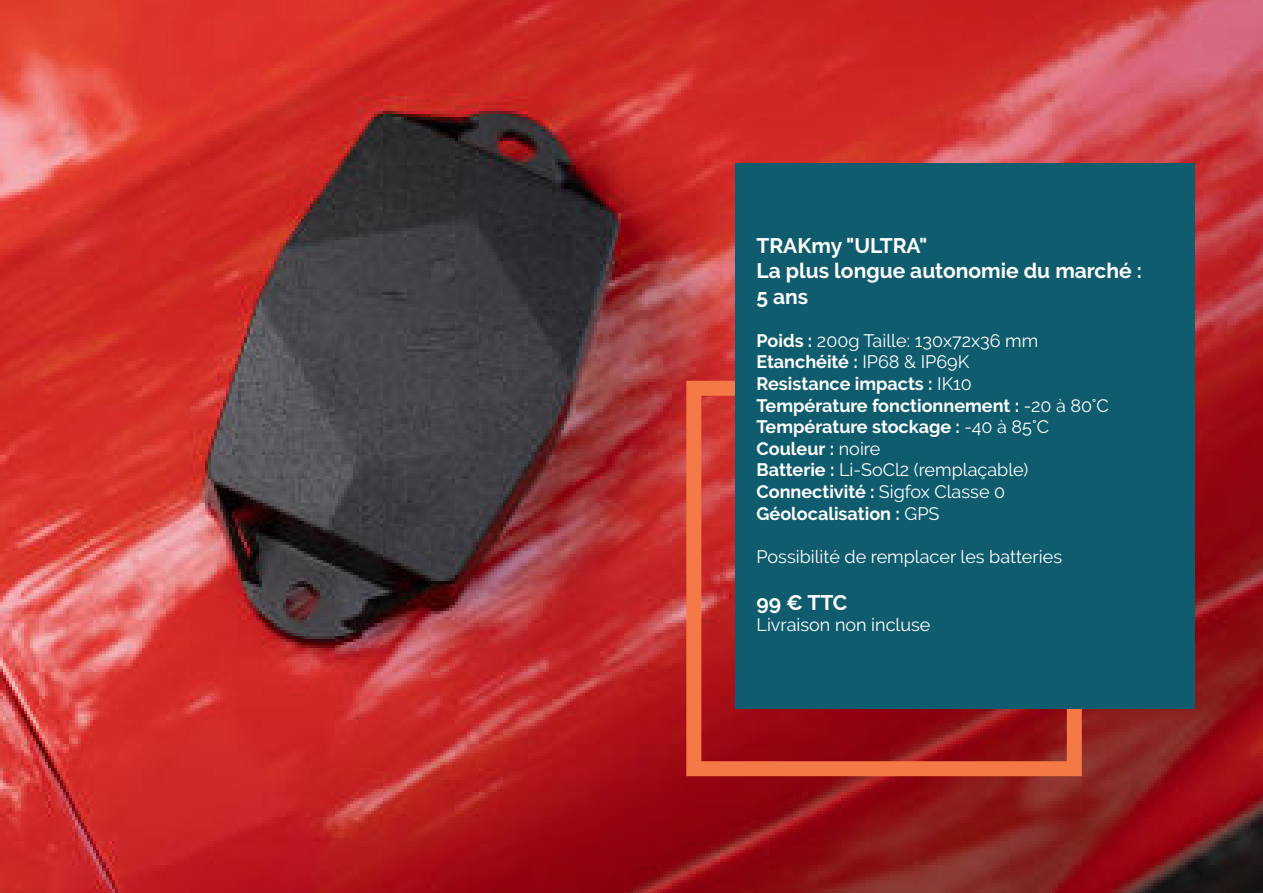
<style>
.page{position:relative;width:1263px;height:893px;background:#fff}
.page>*{position:absolute;margin:0;border:0;box-sizing:border-box;transform-origin:0 0}
.t1{font:700 21px/25.2px "Raleway";color:#fff}
.t2{font:700 18px/21.6px "Raleway";color:#fff}
.t3{font:18px "Raleway";color:#fff}
.s1{font-weight:400}
</style>
<div class="page">
<img style="left:0;top:0;width:1263px;height:893px">
<div style="left:686px;top:381px;width:396px;height:395px;border:15px solid #f47947"></div>
<div style="left:735px;top:163px;width:459px;height:546px;background:#0f5c6e"></div>
<p class="t1" style="left:756px;top:235px;width:387px">TRAKmy "ULTRA"<br>La plus longue autonomie du marché :<br>5 ans</p>
<p class="t2" style="left:756px;top:330px;width:354px">Poids : <span class="s1">200g Taille: 130x72x36 mm<br></span>Etanchéité : <span class="s1">IP68 &amp; IP69K<br></span>Resistance impacts : <span class="s1">IK10<br></span>Température fonctionnement : <span class="s1">-20 à 80°C<br></span>Température stockage : <span class="s1">-40 à 85°C<br></span>Couleur : <span class="s1">noire<br></span>Batterie : <span class="s1">Li-SoCl2 (remplaçable)<br></span>Connectivité : <span class="s1">Sigfox Classe 0<br></span>Géolocalisation : <span class="s1">GPS</span></p>
<p class="t3" style="left:756px;top:546px;width:307px">Possibilité de remplacer les batteries</p>
<p class="t1" style="left:756px;top:592px;width:92px">99 € TTC</p>
<p class="t3" style="left:756px;top:614px;width:176px">Livraison non incluse</p>
</div>
